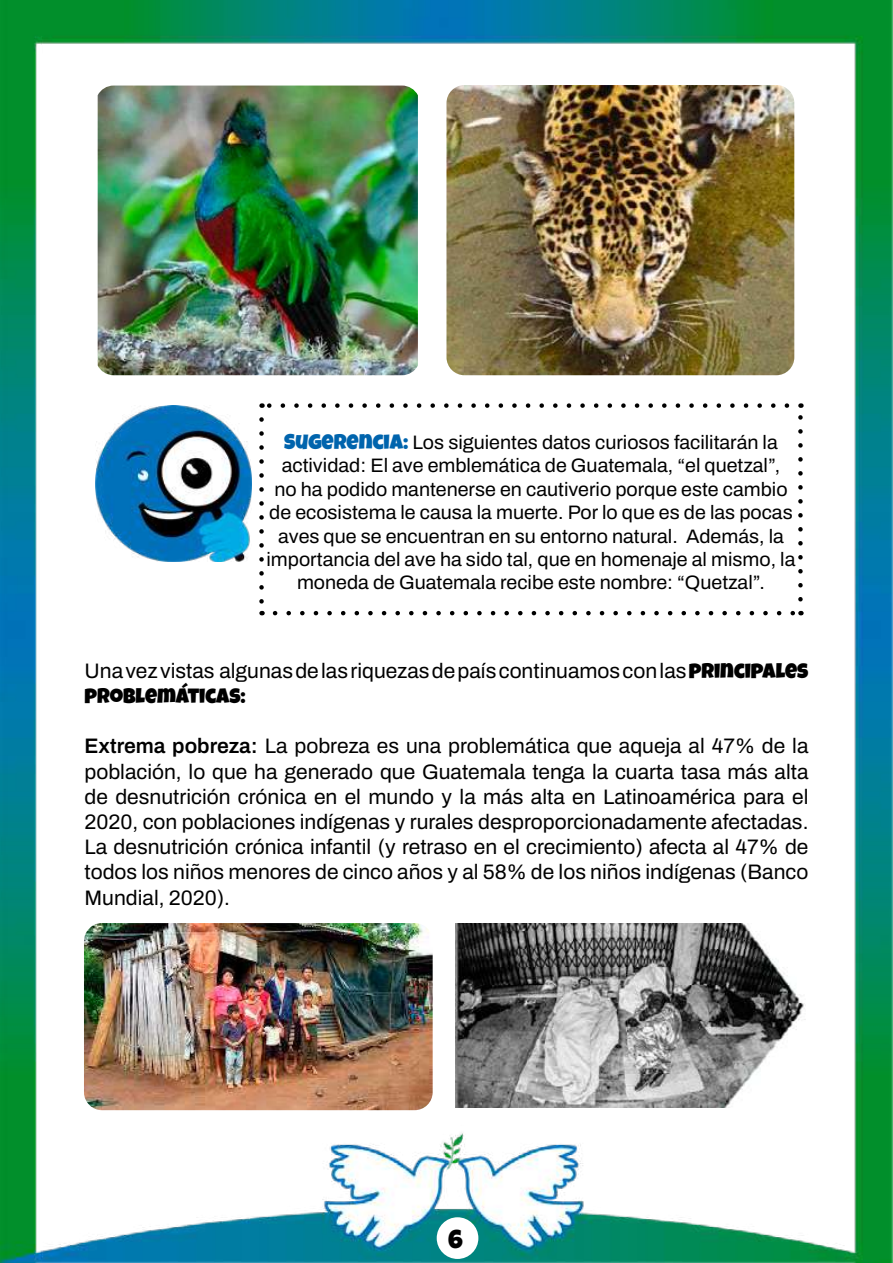
<style>
.page{position:relative;width:893px;height:1263px;background:#fff}
.page>*{position:absolute;margin:0;border:0;box-sizing:border-box;transform-origin:0 0}
.t1{font:25.5px "Luckiest Guy";color:#000}
.t2{font:600 21px/25.2px "Archivo";color:#000;text-align:justify}
.t3{font:21px "Luckiest Guy";color:#000}
.t4{font:600 19.5px/23.4px "Archivo";color:#000;text-align:center}
.s1{font-family:"Luckiest Guy";font-weight:400;font-size:21px;color:#0064ad}
.s2{font-family:"Luckiest Guy";font-weight:400}
.s3{font-weight:700}
</style>
<div class="page">
<img style="left:0;top:0;width:893px;height:1263px">
<div style="left:437px;top:1217px;width:41px;height:42px;background:#fff;border-radius:50%"></div>
<img style="left:98px;top:86px;width:320px;height:289px">
<img style="left:446px;top:85px;width:348px;height:290px">
<img style="left:96px;top:406px;width:155px;height:155px">
<img style="left:84px;top:923px;width:349px;height:187px">
<img style="left:455px;top:923px;width:361px;height:185px">
<svg style="left:275px;top:611px;width:519px;height:4px"></svg>
<svg style="left:259px;top:419px;width:5px;height:196px"></svg>
<svg style="left:798px;top:403px;width:5px;height:196px"></svg>
<svg style="left:262px;top:403px;width:525px;height:5px"></svg>
<p class="t4" style="left:267px;top:431px;width:530px"><span class="s1">SUGERENCIA:</span> Los siguientes datos curiosos facilitarán la actividad: El ave emblemática de Guatemala, “el quetzal”,<br>no ha podido mantenerse en cautiverio porque este cambio de ecosistema le causa la muerte. Por lo que es de las pocas aves que se encuentran en su entorno natural. Además, la importancia del ave ha sido tal, que en homenaje al mismo, la moneda de Guatemala recibe este nombre: “Quetzal”.</p>
<p class="t2" style="left:85px;top:658px;width:725px">Una vez vistas algunas de las riquezas de país continuamos con las <span class="s2">PRINCIPALES</span></p>
<p class="t3" style="left:85px;top:682px;width:163px">PROBLEMÁTICAS:</p>
<p class="t2" style="left:85px;top:734px;width:725px"><span class="s3">Extrema pobreza:</span> La pobreza es una problemática que aqueja al 47% de la población, lo que ha generado que Guatemala tenga la cuarta tasa más alta de desnutrición crónica en el mundo y la más alta en Latinoamérica para el 2020, con poblaciones indígenas y rurales desproporcionadamente afectadas.<br>La desnutrición crónica infantil (y retraso en el crecimiento) afecta al 47% de todos los niños menores de cinco años y al 58% de los niños indígenas (Banco Mundial, 2020).</p>
<p class="t1" style="left:448px;top:1222px;width:16px">6</p>
</div>
